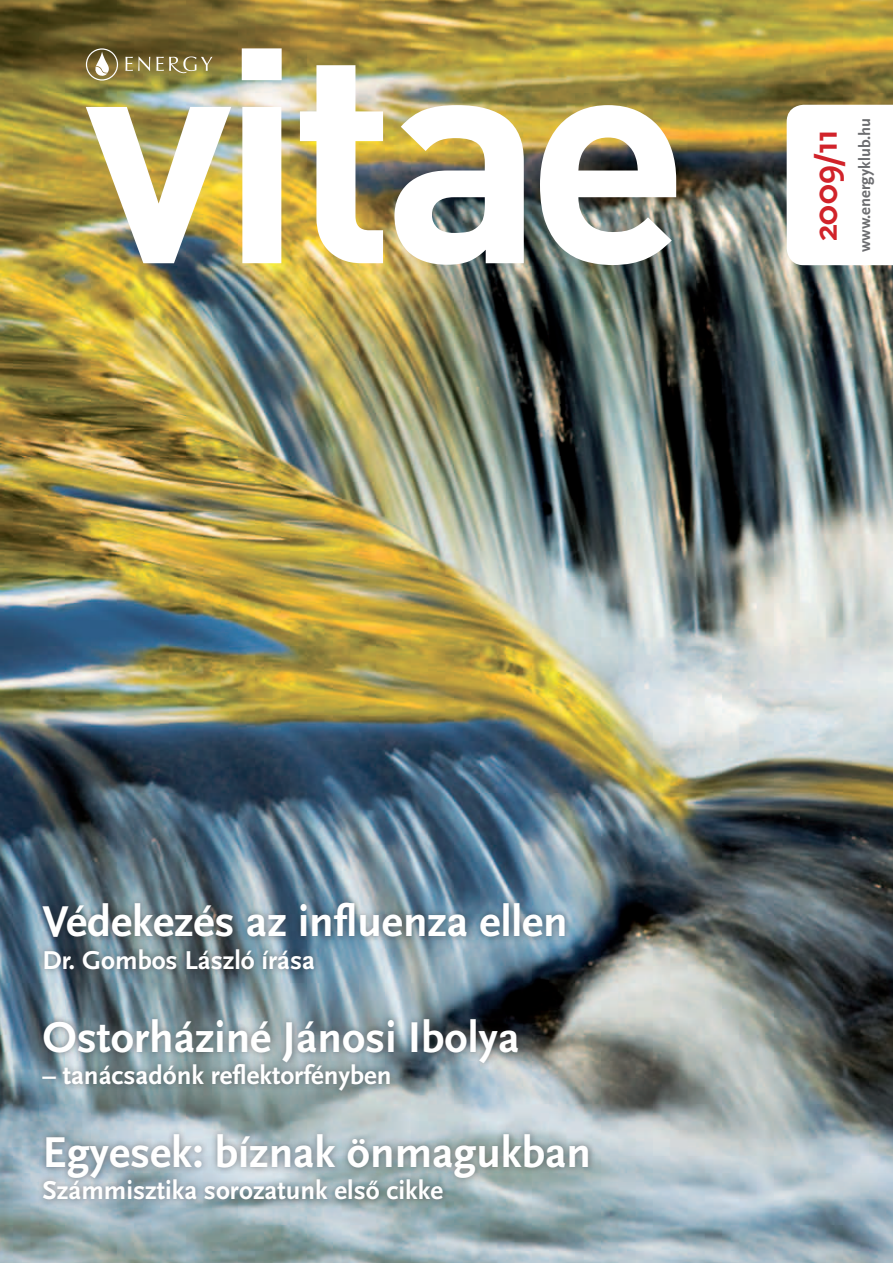
<style>
.page{position:relative;width:893px;height:1263px;background:#fff}
.page>*{position:absolute;margin:0;border:0;box-sizing:border-box;transform-origin:0 0}
.t1{font:700 45px "Scala Sans CE";color:#fff}
.t2{font:700 34.5px "Scala Sans CE";color:#d1232a}
.t3{font:700 27px "Scala Sans CE";color:#fff}
.t4{font:700 16.5px "Scala Sans CE";color:#6c6d70}
</style>
<div class="page">
<img style="left:0;top:0;width:893px;height:1263px">
<div style="left:35px;top:895px;width:560px;height:312px;background:#231f20;opacity:.5"></div>
<img style="left:86px;top:48px;width:590px;height:217px">
<svg style="left:787px;top:105px;width:106px;height:160px"></svg>
<svg style="left:86px;top:48px;width:32px;height:33px"></svg>
<svg style="left:125px;top:57px;width:25px;height:14px"></svg>
<svg style="left:156px;top:57px;width:56px;height:16px"></svg>
<p class="t2" style="left:806px;top:241px;width:114px;rotate:-90deg">2009/11</p>
<p class="t4" style="left:856px;top:252px;width:136px;rotate:-90deg">www.energyklub.hu</p>
<h1 class="t1" style="left:43px;top:896px;width:527px">Védekezés az influenza ellen</h1>
<p class="t3" style="left:43px;top:945px;width:274px">Dr. Gombos László írása</p>
<h1 class="t1" style="left:43px;top:1011px;width:478px">Ostorháziné Jánosi Ibolya</h1>
<p class="t3" style="left:43px;top:1060px;width:351px">– tanácsadónk reflektorfényben</p>
<h1 class="t1" style="left:43px;top:1127px;width:550px">Egyesek: bíznak önmagukban</h1>
<p class="t3" style="left:43px;top:1175px;width:402px">Számmisztika sorozatunk első cikke</p>
</div>
